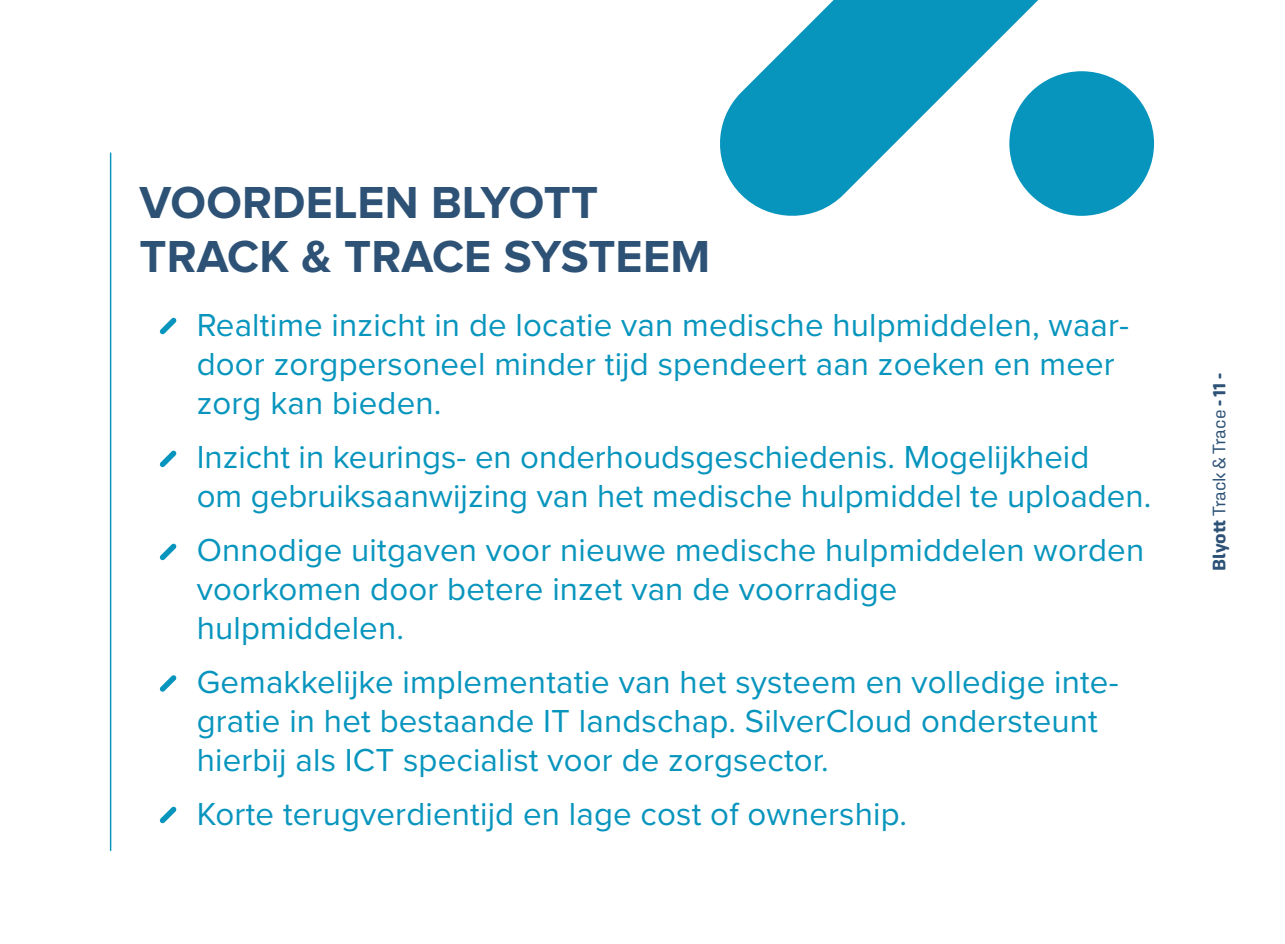
<style>
.page{position:relative;width:1285px;height:944px;background:#fff}
.page>*{position:absolute;margin:0;border:0;box-sizing:border-box;transform-origin:0 0}
.t1{font:700 46.5px/54px "Proxima Nova";letter-spacing:.005em;color:#2d5276}
.t2{font:33px/39px "Proxima Nova";letter-spacing:.005em;color:#0895bd}
.t3{font:18px "Aglet Sans";letter-spacing:-.015em;color:#2d5276}
.s1{font-weight:700}
</style>
<div class="page">
<hr style="left:110px;top:153px;width:1px;height:697px;background:#0895bd">
<svg style="left:720px;top:0;width:435px;height:216px;fill:#0895bd"></svg>
<svg style="left:1009px;top:71px;width:144px;height:145px"></svg>
<svg style="left:159px;top:318px;width:17px;height:16px"></svg>
<svg style="left:159px;top:450px;width:17px;height:17px"></svg>
<svg style="left:159px;top:543px;width:17px;height:17px"></svg>
<svg style="left:159px;top:675px;width:17px;height:17px"></svg>
<svg style="left:159px;top:806px;width:17px;height:17px"></svg>
<h1 class="t1" style="left:139px;top:177px;width:572px">VOORDELEN BLYOTT<br>TRACK &amp; TRACE SYSTEEM</h1>
<p class="t2" style="left:197px;top:304px;width:933px">Realtime inzicht in de locatie van medische hulpmiddelen, waar&shy;door zorgpersoneel minder tijd spendeert aan zoeken en meer zorg kan bieden.</p>
<p class="t2" style="left:197px;top:436px;width:955px">Inzicht in keurings- en onderhoudsgeschiedenis. Mogelijkheid<br>om gebruiksaanwijzing van het medische hulpmiddel te uploaden.</p>
<p class="t2" style="left:197px;top:529px;width:948px">Onnodige uitgaven voor nieuwe medische hulpmiddelen worden voorkomen door betere inzet van de voorradige<br>hulpmiddelen.</p>
<p class="t2" style="left:197px;top:661px;width:923px">Gemakkelijke implementatie van het systeem en volledige inte&shy;gratie in het bestaande IT landschap. SilverCloud ondersteunt hierbij als ICT specialist voor de zorgsector.</p>
<p class="t2" style="left:197px;top:793px;width:711px">Korte terugverdientijd en lage cost of ownership.</p>
<p class="t3" style="left:1208px;top:571px;width:199px;rotate:-90deg"><span class="s1">Blyott</span> Track &amp; Trace <span class="s1">- 11 -</span></p>
</div>
